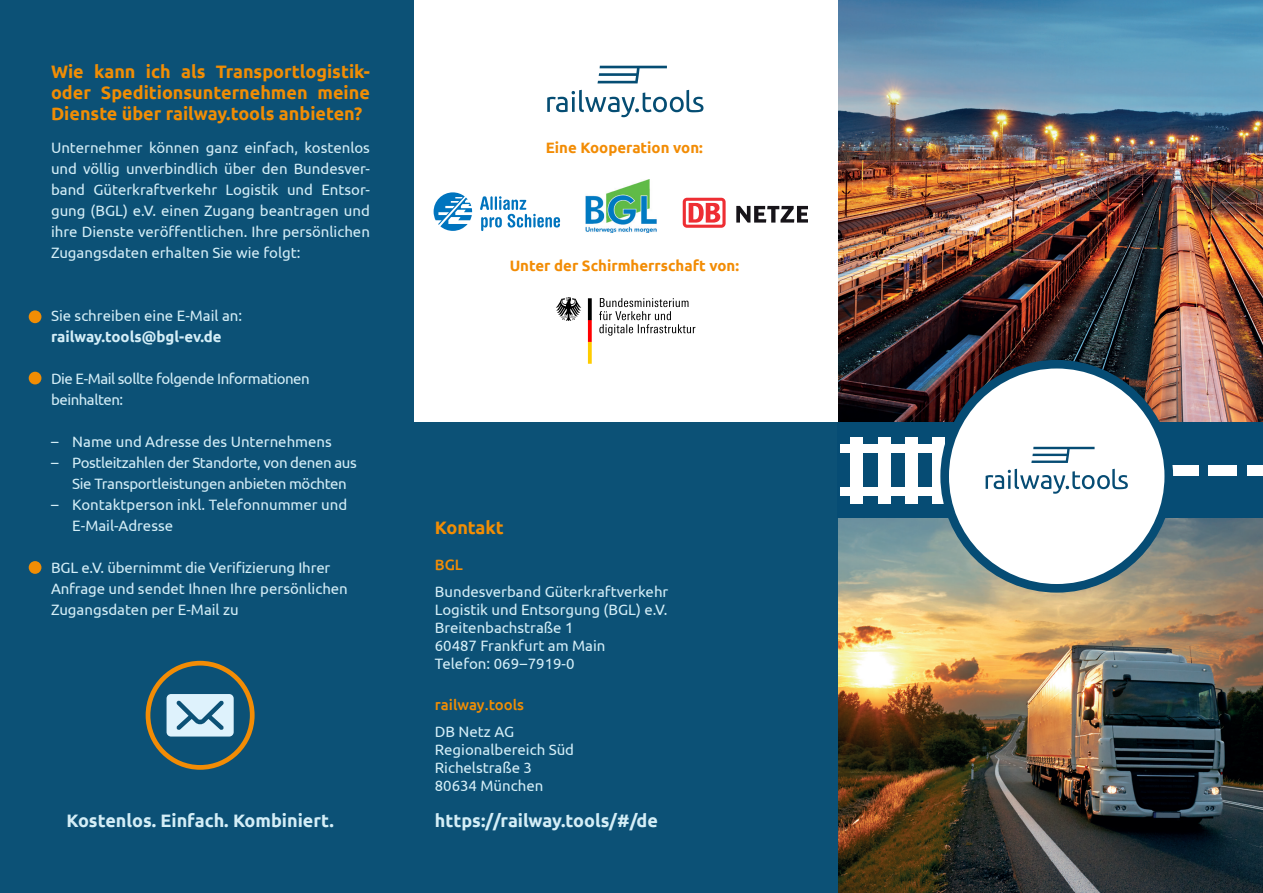
<style>
.page{position:relative;width:1263px;height:893px;background:#fff}
.page>*{position:absolute;margin:0;border:0;box-sizing:border-box;transform-origin:0 0}
.t1{font:700 18px/21px "Ubuntu";color:#f18d04;text-align:justify}
.t2{font:700 18px "Ubuntu";color:#d4eef7}
.t3{font:15px/21px "Ubuntu";color:#d4eef7}
.t4{font:15px "Ubuntu";letter-spacing:-.025em;color:#d4eef7}
.t5{font:700 15px "Ubuntu";color:#f28c05}
.t6{font:15px/21px "Ubuntu";letter-spacing:-.03em;color:#d4eef7}
.t7{font:700 15px "Ubuntu";color:#d4eef7}
.t8{font:500 15px "Ubuntu";color:#f18d04}
.t9{font:500 15px "Ubuntu";color:#f28c05}
</style>
<div class="page">
<div style="left:0;top:0;width:413px;height:893px;background:#0c5176"></div>
<div style="left:412px;top:422px;width:426px;height:471px;background:#0c5176"></div>
<svg style="left:434px;top:192px;width:38px;height:39px"></svg>
<svg style="left:480px;top:196px;width:80px;height:35px"></svg>
<svg style="left:683px;top:198px;width:43px;height:30px"></svg>
<svg style="left:686px;top:201px;width:36px;height:24px"></svg>
<svg style="left:689px;top:203px;width:31px;height:20px"></svg>
<svg style="left:736px;top:206px;width:71px;height:17px"></svg>
<img style="left:585px;top:179px;width:71px;height:53px">
<div style="left:29px;top:310px;width:12px;height:13px;background:#f18d04;border-radius:50%"></div>
<div style="left:29px;top:372px;width:12px;height:12px;background:#f18d04;border-radius:50%"></div>
<div style="left:29px;top:561px;width:12px;height:13px;background:#f18d04;border-radius:50%"></div>
<img style="left:838px;top:0;width:425px;height:422px">
<img style="left:838px;top:518px;width:425px;height:375px">
<svg style="left:556px;top:297px;width:139px;height:67px"></svg>
<svg style="left:146px;top:661px;width:109px;height:109px"></svg>
<svg style="left:597px;top:66px;width:70px;height:17px"></svg>
<svg style="left:547px;top:90px;width:156px;height:27px"></svg>
<div style="left:838px;top:422px;width:425px;height:96px;background:#064c74"></div>
<div style="left:1170px;top:465px;width:28px;height:10px;background:#fff"></div>
<div style="left:1209px;top:465px;width:28px;height:10px;background:#fff"></div>
<div style="left:1247px;top:465px;width:16px;height:10px;background:#fff"></div>
<div style="left:850px;top:437px;width:13px;height:66px;background:#fff"></div>
<div style="left:877px;top:437px;width:13px;height:66px;background:#fff"></div>
<div style="left:905px;top:437px;width:12px;height:66px;background:#fff"></div>
<div style="left:932px;top:437px;width:13px;height:66px;background:#fff"></div>
<div style="left:840px;top:444px;width:117px;height:8px;background:#fff"></div>
<div style="left:840px;top:488px;width:115px;height:8px;background:#fff"></div>
<svg style="left:940px;top:360px;width:233px;height:233px"></svg>
<svg style="left:1031px;top:447px;width:63px;height:16px"></svg>
<svg style="left:985px;top:469px;width:143px;height:25px;background:#c4d4de"></svg>
<p class="t1" style="left:51px;top:61px;width:320px">Wie kann ich als Transportlogistik&shy;oder Speditionsunternehmen meine Dienste über railway.tools anbieten?</p>
<p class="t3" style="left:51px;top:136px;width:320px;text-align:justify">Unternehmer können ganz einfach, kostenlos und völlig unverbindlich über den Bundesver&shy;band Güterkraftverkehr Logistik und Entsor&shy;gung (BGL) e.V. einen Zugang beantragen und ihre Dienste veröffentlichen. Ihre persönlichen Zugangsdaten erhalten Sie wie folgt:</p>
<p class="t3" style="left:51px;top:304px;width:193px">Sie schreiben eine E-Mail an:</p>
<p class="t7" style="left:51px;top:327px;width:172px">railway.tools@bgl-ev.de</p>
<p class="t6" style="left:51px;top:367px;width:260px">Die E-Mail sollte folgende Informationen beinhalten:</p>
<p class="t3" style="left:51px;top:430px;width:282px">– Name und Adresse des Unternehmens</p>
<p class="t4" style="left:51px;top:453px;width:307px">– Postleitzahlen der Standorte, von denen aus</p>
<p class="t4" style="left:72px;top:474px;width:276px">Sie Transportleistungen anbieten möchten</p>
<p class="t3" style="left:51px;top:493px;width:298px">– Kontaktperson inkl. Telefonnummer und</p>
<p class="t3" style="left:72px;top:514px;width:102px">E-Mail-Adresse</p>
<p class="t3" style="left:51px;top:556px;width:281px">BGL e.V. übernimmt die Verifizierung Ihrer</p>
<p class="t3" style="left:51px;top:577px;width:298px">Anfrage und sendet Ihnen Ihre persönlichen<br>Zugangsdaten per E-Mail zu</p>
<p class="t2" style="left:66px;top:810px;width:269px">Kostenlos. Einfach. Kombiniert.</p>
<p class="t5" style="left:546px;top:139px;width:158px">Eine Kooperation von:</p>
<p class="t5" style="left:510px;top:257px;width:231px">Unter der Schirmherrschaft von:</p>
<p class="t1" style="left:435px;top:517px;width:70px">Kontakt</p>
<p class="t9" style="left:435px;top:555px;width:30px">BGL</p>
<p class="t3" style="left:435px;top:582px;width:235px;line-height:18px">Bundesverband Güterkraftverkehr<br>Logistik und Entsorgung (BGL) e.V.</p>
<p class="t3" style="left:435px;top:616px;width:140px">Breitenbachstraße 1</p>
<p class="t3" style="left:435px;top:636px;width:172px;line-height:18px">60487 Frankfurt am Main<br>Telefon: 069–7919-0</p>
<p class="t8" style="left:435px;top:695px;width:91px">railway.tools</p>
<p class="t3" style="left:435px;top:721px;width:81px">DB Netz AG</p>
<p class="t3" style="left:435px;top:739px;width:141px">Regionalbereich Süd</p>
<p class="t3" style="left:435px;top:757px;width:99px">Richelstraße 3</p>
<p class="t3" style="left:435px;top:775px;width:110px">80634 München</p>
<p class="t2" style="left:435px;top:810px;width:225px">https://railway.tools/#/de</p>
</div>
